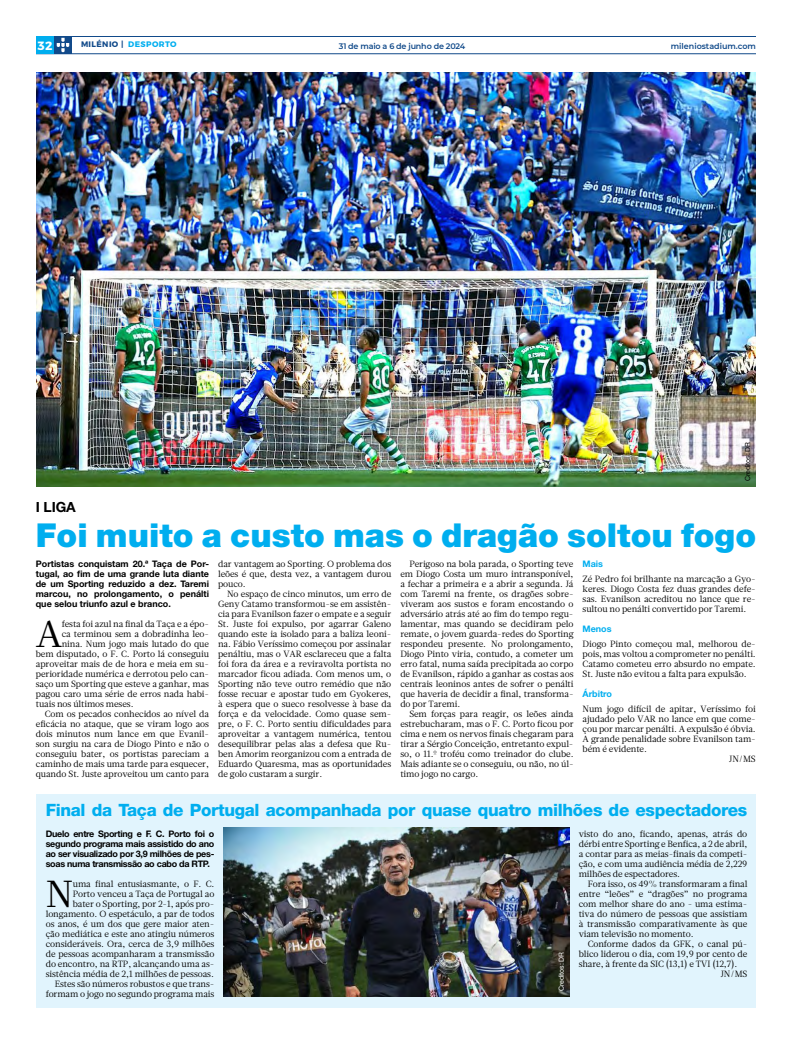
<style>
.page{position:relative;width:792px;height:1044px;background:#fff}
.page>*{position:absolute;margin:0;border:0;box-sizing:border-box;transform-origin:0 0}
.t1{font:37.6px "Glosa";color:#000}
.t2{font:900 33px "Helvetica Neue LT Std";color:#00aeef}
.t3{font:800 17px "Helvetica Neue LT Std";letter-spacing:-.02em;color:#00aeef}
.t4{font:700 14px "Helvetica Neue LT Std";color:#000}
.t5{font:700 12px "Montserrat";color:#fff}
.t6{font:9px/10px "Glosa";letter-spacing:-.01em;color:#000;text-align:justify}
.t7{font:700 9px/10px "Helvetica Neue LT Std";letter-spacing:-.025em;color:#000;text-align:justify}
.t8{font:700 9px "Helvetica Neue LT Std";color:#00aeef}
.t9{font:600 8px "Montserrat";letter-spacing:-.01em;color:#114a8a}
.t10{font:700 8px "Montserrat";letter-spacing:.05em;color:#114a8a}
.t11{font:7px "Helvetica Neue LT Std";letter-spacing:-.01em;color:#000}
.t12{font:7px "Helvetica Neue LT Std";letter-spacing:-.01em;color:#fff}
.s1{color:#00aeef}
</style>
<div class="page">
<hr style="left:36px;top:54px;width:720px;height:1px;background:#114a8a">
<hr style="left:36px;top:36px;width:720px;height:1px;background:#114a8a">
<svg style="left:54px;top:37px;width:18px;height:17px"></svg>
<svg style="left:57px;top:38px;width:12px;height:14px"></svg>
<div style="left:36px;top:36px;width:18px;height:18px;background:#00aeef"></div>
<img style="left:36px;top:72px;width:720px;height:415px">
<div style="left:36px;top:795px;width:720px;height:213px;background:#e1f4fd"></div>
<img style="left:223px;top:827px;width:347px;height:170px">
<p class="t10" style="left:81px;top:40px;width:97px">MILÉNIO | <span class="s1">DESPORTO</span></p>
<h3 class="t5" style="left:38px;top:38px;width:16px">32</h3>
<p class="t9" style="left:339px;top:40px;width:128px">31 de maio a 6 de junho de 2024</p>
<p class="t9" style="left:671px;top:40px;width:87px">mileniostadium.com</p>
<p class="t11" style="left:743px;top:481px;width:41px;rotate:-90deg">Creditos: DR</p>
<h3 class="t4" style="left:36px;top:498px;width:41px">I LIGA</h3>
<h2 class="t2" style="left:36px;top:516px;width:722px">Foi muito a custo mas o dragão soltou fogo</h2>
<p class="t7" style="left:36px;top:559px;width:175px">Portistas conquistam 20.ª Taça de Por&shy;tugal, ao fim de uma grande luta diante de um Sporting reduzido a dez. Taremi marcou, no prolongamento, o penálti que selou triunfo azul e branco.</p>
<h1 class="t1" style="left:36px;top:609px;width:28px">A</h1>
<p class="t6" style="left:62px;top:619px;width:149px">festa foi azul na final da Taça e a épo-</p>
<p class="t6" style="left:62px;top:629px;width:149px">ca terminou sem a dobradinha leo-</p>
<p class="t6" style="left:62px;top:639px;width:149px">nina. Num jogo mais lutado do que</p>
<p class="t6" style="left:36px;top:649px;width:175px">bem disputado, o F. C. Porto lá conseguiu</p>
<p class="t6" style="left:36px;top:659px;width:175px">aproveitar mais de de hora e meia em su-</p>
<p class="t6" style="left:36px;top:669px;width:175px">perioridade numérica e derrotou pelo can-</p>
<p class="t6" style="left:36px;top:679px;width:175px">saço um Sporting que esteve a ganhar, mas</p>
<p class="t6" style="left:36px;top:689px;width:175px">pagou caro uma série de erros nada habi-</p>
<p class="t6" style="left:36px;top:699px;width:99px">tuais nos últimos meses.</p>
<p class="t6" style="left:45px;top:709px;width:166px">Com os pecados conhecidos ao nível da</p>
<p class="t6" style="left:36px;top:719px;width:175px">eficácia no ataque, que se viram logo aos</p>
<p class="t6" style="left:36px;top:729px;width:175px">dois minutos num lance em que Evanil-</p>
<p class="t6" style="left:36px;top:739px;width:175px">son surgiu na cara de Diogo Pinto e não o</p>
<p class="t6" style="left:36px;top:749px;width:175px">conseguiu bater, os portistas pareciam a</p>
<p class="t6" style="left:36px;top:759px;width:175px">caminho de mais uma tarde para esquecer,</p>
<p class="t6" style="left:36px;top:769px;width:175px">quando St. Juste aproveitou um canto para</p>
<p class="t6" style="left:218px;top:559px;width:175px">dar vantagem ao Sporting. O problema dos leões é que, desta vez, a vantagem durou pouco.</p>
<p class="t6" style="left:218px;top:589px;width:175px;text-indent:9px">No espaço de cinco minutos, um erro de Geny Catamo transformou-se em assistên&shy;cia para Evanilson fazer o empate e a seguir St. Juste foi expulso, por agarrar Galeno quando este ia isolado para a baliza leoni&shy;na. Fábio Veríssimo começou por assinalar penáltiu, mas o VAR esclareceu que a falta foi fora da área e a reviravolta portista no marcador ficou adiada. Com menos um, o Sporting não teve outro remédio que não fosse recuar e apostar tudo em Gyokeres, à espera que o sueco resolvesse à base da força e da velocidade. Como quase sem&shy;pre, o F. C. Porto sentiu dificuldades para aproveitar a vantagem numérica, tentou desequilibrar pelas alas a defesa que Ru&shy;ben Amorim reorganizou com a entrada de Eduardo Quaresma, mas as oportunidades de golo custaram a surgir.</p>
<p class="t6" style="left:400px;top:559px;width:175px;text-indent:9px">Perigoso na bola parada, o Sporting teve em Diogo Costa um muro intransponível, a fechar a primeira e a abrir a segunda. Já com Taremi na frente, os dragões sobre&shy;viveram aos sustos e foram encostando o adversário atrás até ao fim do tempo regu&shy;lamentar, mas quando se decidiram pelo remate, o jovem guarda-redes do Sporting respondeu presente. No prolongamento, Diogo Pinto viria, contudo, a cometer um erro fatal, numa saída precipitada ao corpo de Evanilson, rápido a ganhar as costas aos centrais leoninos antes de sofrer o penálti que haveria de decidir a final, transforma&shy;do por Taremi.</p>
<p class="t6" style="left:400px;top:709px;width:175px;text-indent:9px">Sem forças para reagir, os leões ainda estrebucharam, mas o F. C. Porto ficou por cima e nem os nervos finais chegaram para tirar a Sérgio Conceição, entretanto expul&shy;so, o 11.º troféu como treinador do clube.<br>Mais adiante se o conseguiu, ou não, no úl&shy;timo jogo no cargo.</p>
<p class="t8" style="left:583px;top:558px;width:22px">Mais</p>
<p class="t6" style="left:583px;top:574px;width:175px">Zé Pedro foi brilhante na marcação a Gyo&shy;keres. Diogo Costa fez duas grandes defe&shy;sas. Evanilson acreditou no lance que re&shy;sultou no penálti convertido por Taremi.</p>
<p class="t8" style="left:583px;top:623px;width:30px">Menos</p>
<p class="t6" style="left:583px;top:639px;width:175px">Diogo Pinto começou mal, melhorou de&shy;pois, mas voltou a comprometer no penálti.<br>Catamo cometeu erro absurdo no empate.<br>St. Juste não evitou a falta para expulsão.</p>
<p class="t8" style="left:583px;top:688px;width:31px">Árbitro</p>
<p class="t6" style="left:583px;top:704px;width:175px">Num jogo difícil de apitar, Veríssimo foi</p>
<p class="t6" style="left:583px;top:714px;width:175px">ajudado pelo VAR no lance em que come-</p>
<p class="t6" style="left:583px;top:724px;width:175px">çou por marcar penálti. A expulsão é óbvia.</p>
<p class="t6" style="left:583px;top:734px;width:175px">A grande penalidade sobre Evanilson tam-</p>
<p class="t6" style="left:583px;top:744px;width:66px">bém é evidente.</p>
<p class="t6" style="left:729px;top:754px;width:28px">JN/MS</p>
<h3 class="t3" style="left:46px;top:800px;width:703px">Final da Taça de Portugal acompanhada por quase quatro milhões de espectadores</h3>
<p class="t7" style="left:46px;top:829px;width:170px">Duelo entre Sporting e F. C. Porto foi o segundo programa mais assistido do ano ao ser visualizado por 3,9 milhões de pes&shy;soas numa transmissão ao cabo da RTP.</p>
<h1 class="t1" style="left:46px;top:869px;width:29px">N</h1>
<p class="t6" style="left:579px;top:829px;width:170px">visto do ano, ficando, apenas, atrás do dérbi entre Sporting e Benfica, a 2 de abril, a contar para as meias-finais da competi&shy;ção, e com uma audiência média de 2,229 milhões de espectadores.</p>
<p class="t6" style="left:579px;top:879px;width:170px;text-indent:9px">Fora isso, os 49% transformaram a final entre “leões” e “dragões” no programa com melhor share do ano - uma estima&shy;tiva do número de pessoas que assistiam à transmissão comparativamente às que viam televisão no momento.</p>
<p class="t6" style="left:588px;top:939px;width:161px">Conforme dados da GFK, o canal pú-</p>
<p class="t6" style="left:579px;top:949px;width:170px">blico liderou o dia, com 19,9 por cento de</p>
<p class="t6" style="left:579px;top:959px;width:160px">share, à frente da SIC (13,1) e TVI (12,7).</p>
<p class="t6" style="left:721px;top:969px;width:28px">JN/MS</p>
<p class="t6" style="left:46px;top:879px;width:170px;text-align:right">uma final entusiasmante, o F. C.<br>Porto venceu a Taça de Portugal ao<br>bater o Sporting, por 2-1, após pro&shy;longamento. O espetáculo, a par de todos os anos, é um dos que gere maior aten&shy;ção mediática e este ano atingiu números consideráveis. Ora, cerca de 3,9 milhões de pessoas acompanharam a transmissão do encontro, na RTP, alcançando uma as&shy;sistência média de 2,1 milhões de pessoas.<br>Estes são números robustos e que trans&shy;formam o jogo no segundo programa mais</p>
<p class="t12" style="left:557px;top:991px;width:41px;rotate:-90deg">Creditos: DR</p>
</div>
